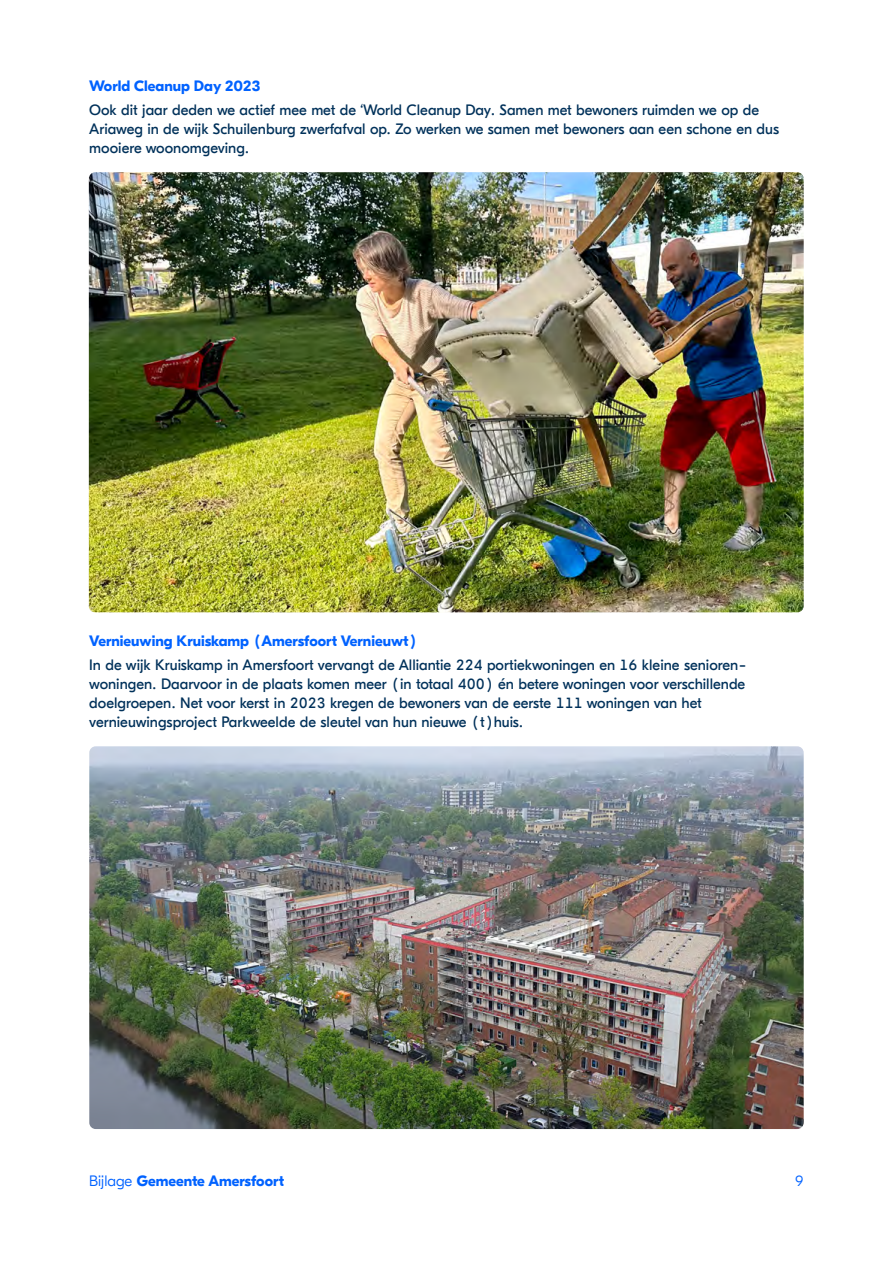
<style>
.page{position:relative;width:893px;height:1263px;background:#fff}
.page>*{position:absolute;margin:0;border:0;box-sizing:border-box;transform-origin:0 0}
.t1{font:15px/19.2px "GT Eesti Display";color:#00315a}
.t2{font:700 15px "GT Eesti Display";color:#0062ff}
.t3{font:300 15px "GT Eesti Display";color:#0062ff}
.s1{font-weight:300}
</style>
<div class="page">
<img style="left:89px;top:172px;width:715px;height:440px">
<img style="left:89px;top:746px;width:715px;height:383px">
<p class="t2" style="left:89px;top:78px;width:173px">World Cleanup Day 2023</p>
<p class="t1" style="left:89px;top:100px;width:691px">Ook dit jaar deden we actief mee met de ‘World Cleanup Day. Samen met bewoners ruimden we op de<br>Ariaweg in de wijk Schuilenburg zwerfafval op. Zo werken we samen met bewoners aan een schone en dus mooiere woonomgeving.</p>
<p class="t2" style="left:89px;top:633px;width:330px">Vernieuwing Kruiskamp (Amersfoort Vernieuwt)</p>
<p class="t1" style="left:89px;top:655px;width:659px">In de wijk Kruiskamp in Amersfoort vervangt de Alliantie 224 portiekwoningen en 16 kleine senioren&shy;woningen. Daarvoor in de plaats komen meer (in totaal 400) én betere woningen voor verschillende doelgroepen. Net voor kerst in 2023 kregen de bewoners van de eerste 111 woningen van het vernieuwingsproject Parkweelde de sleutel van hun nieuwe (t)huis.</p>
<p class="t2" style="left:89px;top:1173px;width:196px"><span class="s1">Bijlage</span> Gemeente Amersfoort</p>
<p class="t3" style="left:795px;top:1173px;width:10px">9</p>
</div>
